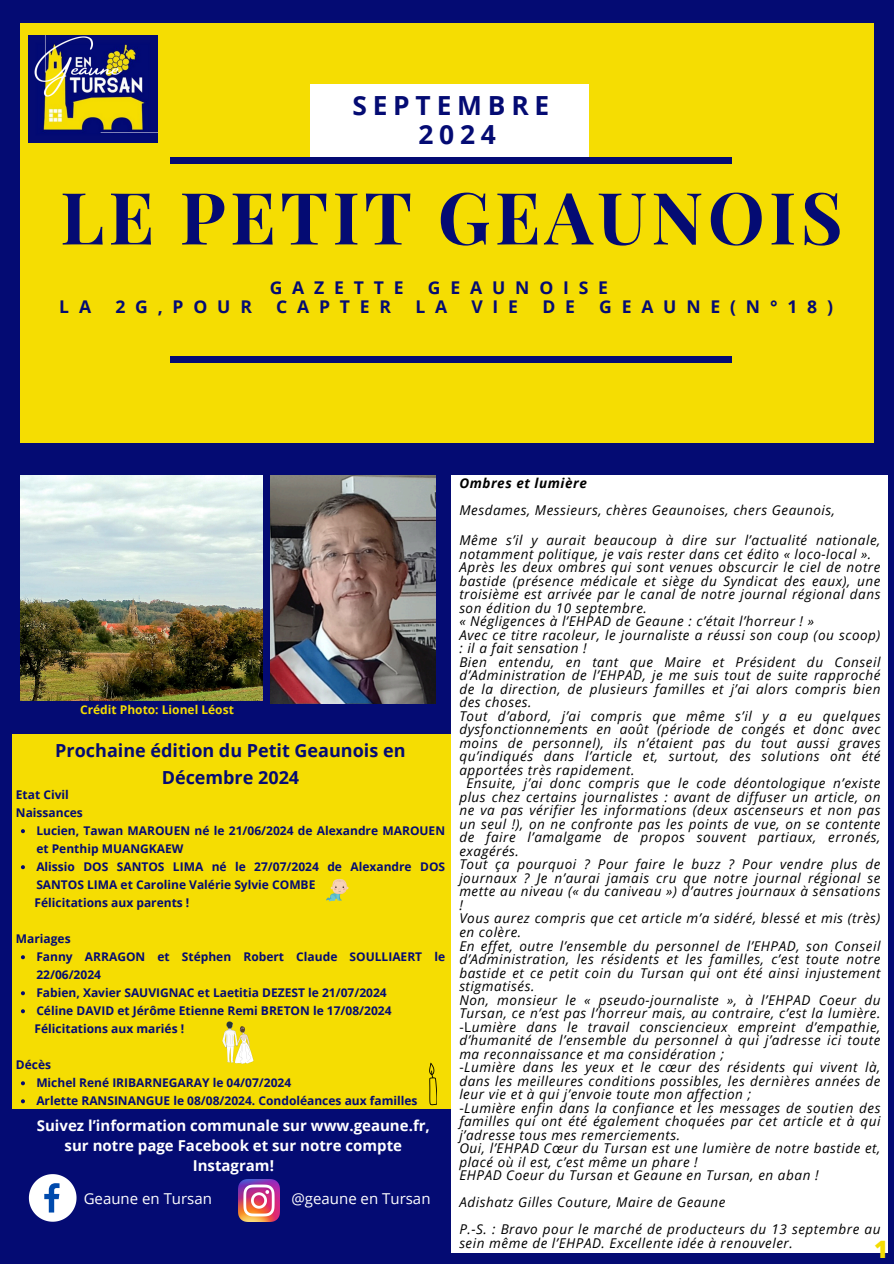
<style>
.page{position:relative;width:894px;height:1264px;background:#fff}
.page>*{position:absolute;margin:0;border:0;box-sizing:border-box;transform-origin:0 0}
.t1{font:700 72px "Playfair Display";letter-spacing:.06em;color:#040b73}
.t2{font:700 26.4px/29.2px "Open Sans";letter-spacing:.22em;color:#040b73;text-align:center}
.t3{font:800 24px "Open Sans";color:#f5dd02}
.t4{font:700 18px/27px "Open Sans";color:#040b73;text-align:center}
.t5{font:700 17.55px "Open Sans";letter-spacing:.56em;color:#040b73}
.t6{font:700 15px/20.2px "Open Sans";color:#fff;text-align:center}
.t7{font:15px "Open Sans";color:#fff}
.t8{font:italic 13.5px/13.5px "Open Sans";letter-spacing:.04em;color:#000;text-align:justify}
.t9{font:italic 700 13.5px "Open Sans";letter-spacing:.04em;color:#000}
.t10{font:700 12px/18px "Open Sans";color:#040b73}
.t11{font:700 12px "Open Sans";color:#f5dd02}
.s1{font-style:normal}
</style>
<div class="page">
<div style="left:0;top:0;width:893px;height:1263px;background:#040b73"></div>
<div style="left:12px;top:734px;width:439px;height:374px;background:#f5dd02"></div>
<div style="left:20px;top:23px;width:853px;height:419px;background:#f5dd02"></div>
<div style="left:310px;top:85px;width:278px;height:76px;background:#fff"></div>
<div style="left:170px;top:157px;width:561px;height:6px;background:#040b73"></div>
<div style="left:170px;top:356px;width:561px;height:7px;background:#040b73"></div>
<img style="left:20px;top:475px;width:242px;height:225px">
<svg style="left:21px;top:829px;width:4px;height:4px"></svg>
<svg style="left:21px;top:865px;width:4px;height:4px"></svg>
<svg style="left:21px;top:955px;width:4px;height:4px"></svg>
<svg style="left:21px;top:991px;width:4px;height:4px"></svg>
<svg style="left:21px;top:1009px;width:4px;height:4px"></svg>
<svg style="left:21px;top:1081px;width:4px;height:4px"></svg>
<svg style="left:21px;top:1099px;width:4px;height:4px"></svg>
<svg style="left:29px;top:1174px;width:47px;height:47px"></svg>
<img style="left:29px;top:36px;width:128px;height:106px">
<div style="left:451px;top:475px;width:436px;height:777px;background:#fff"></div>
<img style="left:238px;top:1179px;width:42px;height:42px">
<svg style="left:326px;top:879px;width:22px;height:22px"></svg>
<img style="left:270px;top:475px;width:165px;height:229px">
<svg style="left:222px;top:1021px;width:31px;height:43px"></svg>
<svg style="left:429px;top:1062px;width:8px;height:43px"></svg>
<p class="t2" style="left:352px;top:90px;width:198px">SEPTEMBRE<br>2024</p>
<p class="t1" style="left:60px;top:167px;width:783px">LE PETIT GEAUNOIS</p>
<p class="t5" style="left:269px;top:275px;width:135px">GAZETTE</p>
<p class="t5" style="left:428px;top:275px;width:182px">GEAUNOISE</p>
<p class="t5" style="left:59px;top:294px;width:33px">L A</p>
<p class="t5" style="left:115px;top:294px;width:138px">2G,POUR</p>
<p class="t5" style="left:276px;top:294px;width:116px">CAPTER</p>
<p class="t5" style="left:415px;top:294px;width:33px">L A</p>
<p class="t5" style="left:471px;top:294px;width:48px">VIE</p>
<p class="t5" style="left:542px;top:294px;width:34px">D E</p>
<p class="t5" style="left:599px;top:294px;width:235px">GEAUNE(N°18)</p>
<p class="t11" style="left:80px;top:701px;width:155px">Crédit Photo: Lionel Léost</p>
<p class="t4" style="left:55px;top:736px;width:351px">Prochaine édition du Petit Geaunois en<br>Décembre 2024</p>
<p class="t10" style="left:16px;top:785px;width:54px">Etat Civil</p>
<p class="t10" style="left:16px;top:803px;width:68px">Naissances</p>
<p class="t10" style="left:36px;top:821px;width:410px">Lucien, Tawan MAROUEN né le 21/06/2024 de Alexandre MAROUEN et Penthip MUANGKAEW</p>
<p class="t10" style="left:36px;top:857px;width:410px">Alissio DOS SANTOS LIMA né le 27/07/2024 de Alexandre DOS<br>SANTOS LIMA et Caroline Valérie Sylvie COMBE</p>
<h2 class="t10" style="left:35px;top:893px;width:156px">Félicitations aux parents !</h2>
<h1 class="t10" style="left:16px;top:929px;width:56px">Mariages</h1>
<h3 class="t10" style="left:36px;top:947px;width:410px">Fanny ARRAGON et Stéphen Robert Claude SOULLIAERT le<br>22/06/2024</h3>
<p class="t10" style="left:36px;top:983px;width:352px">Fabien, Xavier SAUVIGNAC et Laetitia DEZEST le 21/07/2024</p>
<p class="t10" style="left:36px;top:1001px;width:356px">Céline DAVID et Jérôme Etienne Remi BRETON le 17/08/2024</p>
<p class="t10" style="left:35px;top:1019px;width:151px">Félicitations aux mariés !</p>
<p class="t10" style="left:16px;top:1055px;width:37px">Décès</p>
<p class="t10" style="left:36px;top:1073px;width:256px">Michel René IRIBARNEGARAY le 04/07/2024</p>
<p class="t10" style="left:36px;top:1091px;width:382px">Arlette RANSINANGUE le 08/08/2024. Condoléances aux familles</p>
<p class="t6" style="left:37px;top:1114px;width:394px">Suivez l’information communale sur www.geaune.fr, sur notre page Facebook et sur notre compte<br>Instagram!</p>
<p class="t7" style="left:84px;top:1187px;width:130px">Geaune en Tursan</p>
<p class="t7" style="left:291px;top:1187px;width:140px">@geaune en Tursan</p>
<p class="t9" style="left:459px;top:473px;width:129px">Ombres et lumière</p>
<p class="t8" style="left:459px;top:503px;width:377px">Mesdames, Messieurs, chères Geaunoises, chers Geaunois,</p>
<p class="t8" style="left:459px;top:533px;width:422px">Même s’il y aurait beaucoup à dire sur l’actualité nationale, notamment politique, je vais rester dans cet édito « loco-local ».</p>
<p class="t8" style="left:459px;top:560px;width:422px">Après les deux ombres qui sont venues obscurcir le ciel de notre bastide (présence médicale et siège du Syndicat des eaux), une troisième est arrivée par le canal de notre journal régional dans son édition du 10 septembre.</p>
<p class="t8" style="left:459px;top:614px;width:356px">« Négligences à l’EHPAD de Geaune : c’était l’horreur ! »</p>
<h4 class="t8" style="left:459px;top:628px;width:422px">Avec ce titre racoleur, le journaliste a réussi son coup (ou scoop) : il a fait sensation !</h4>
<p class="t8" style="left:459px;top:655px;width:422px">Bien entendu, en tant que Maire et Président du Conseil d’Administration de l’EHPAD, je me suis tout de suite rapproché de la direction, de plusieurs familles et j’ai alors compris bien des choses.</p>
<p class="t8" style="left:459px;top:709px;width:422px">Tout d’abord, j’ai compris que même s’il y a eu quelques dysfonctionnements en août (période de congés et donc avec moins de personnel), ils n’étaient pas du tout aussi graves qu’indiqués dans l’article et, surtout, des solutions ont été apportées très rapidement.</p>
<p class="t8" style="left:459px;top:776px;width:422px;text-indent:7px">Ensuite, j’ai donc compris que le code déontologique n’existe plus chez certains journalistes : avant de diffuser un article, on ne va pas vérifier les informations (deux ascenseurs et non pas un seul !), on ne confronte pas les points de vue, on se contente de faire l’amalgame de propos souvent partiaux, erronés, exagérés.</p>
<p class="t8" style="left:459px;top:857px;width:422px">Tout ça pourquoi ? Pour faire le buzz ? Pour vendre plus de journaux ? Je n’aurai jamais cru que notre journal régional se mette au niveau (« du caniveau ») d’autres journaux à sensations !</p>
<p class="t8" style="left:459px;top:911px;width:422px">Vous aurez compris que cet article m’a sidéré, blessé et mis (très) en colère.</p>
<p class="t8" style="left:459px;top:938px;width:422px">En effet, outre l’ensemble du personnel de l’EHPAD, son Conseil d’Administration, les résidents et les familles, c’est toute notre bastide et ce petit coin du Tursan qui ont été ainsi injustement stigmatisés.</p>
<p class="t8" style="left:459px;top:992px;width:422px">Non, monsieur le « pseudo-journaliste », à l’EHPAD Coeur du Tursan, ce n’est pas l’horreur mais, au contraire, c’est la lumière. <span class="s1">-L</span>umière dans le travail consciencieux empreint d’empathie, d’humanité de l’ensemble du personnel à qui j’adresse ici toute ma reconnaissance et ma considération ;</p>
<p class="t8" style="left:459px;top:1060px;width:422px"><span class="s1">-</span>Lumière dans les yeux et le cœur des résidents qui vivent là, dans les meilleures conditions possibles, les dernières années de leur vie et à qui j’envoie toute mon affection ;</p>
<p class="t8" style="left:459px;top:1100px;width:422px"><span class="s1">-</span>Lumière enfin dans la confiance et les messages de soutien des familles qui ont été également choquées par cet article et à qui j’adresse tous mes remerciements.</p>
<p class="t8" style="left:459px;top:1141px;width:422px">Oui, l’EHPAD Cœur du Tursan est une lumière de notre bastide et, placé où il est, c’est même un phare !</p>
<p class="t8" style="left:459px;top:1168px;width:360px">EHPAD Coeur du Tursan et Geaune en Tursan, en aban !</p>
<p class="t8" style="left:459px;top:1195px;width:267px">Adishatz Gilles Couture, Maire de Geaune</p>
<p class="t8" style="left:459px;top:1222px;width:422px">P.-S. : Bravo pour le marché de producteurs du 13 septembre au sein même de l’EHPAD. Excellente idée à renouveler.</p>
<p class="t3" style="left:873px;top:1232px;width:16px">1</p>
</div>
